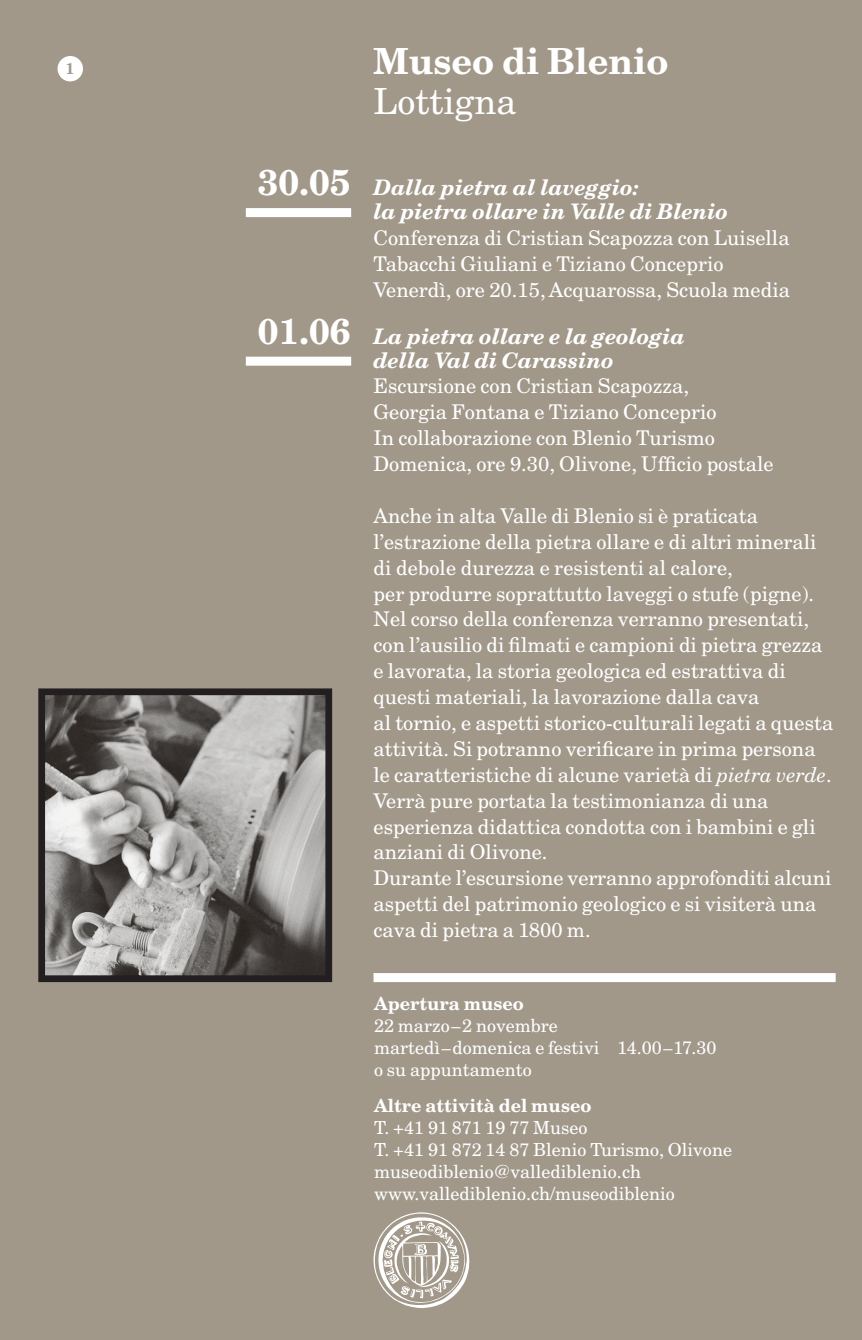
<style>
.page{position:relative;width:862px;height:1340px;background:#fff}
.page>*{position:absolute;margin:0;border:0;box-sizing:border-box;transform-origin:0 0}
.t1{font:700 36px "New Century Schlbk";color:#fff}
.t2{font:36px "New Century Schlbk";color:#fff}
.t3{font:italic 700 21.38px/23.6px "New Century Schlbk";color:#fff}
.t4{font:20.25px/25.9px "New Century Schlbk";color:#fff}
.t5{font:18px/22.1px "New Century Schlbk";color:#fff}
.t6{font:700 18px "New Century Schlbk";color:#fff}
.t7{font:700 15.75px "New Century Schlbk";color:#a1988a}
.s1{font-style:normal;font-size:36px}
.s2{font-style:italic}
</style>
<div class="page">
<div style="left:0;top:0;width:861px;height:1339px;background:#a1988a"></div>
<div style="left:373px;top:973px;width:462px;height:9px;background:#fff"></div>
<img style="left:46px;top:696px;width:278px;height:278px">
<div style="left:38px;top:688px;width:294px;height:294px;border:7px solid #231f20"></div>
<div style="left:246px;top:208px;width:105px;height:9px;background:#fff"></div>
<div style="left:246px;top:357px;width:105px;height:9px;background:#fff"></div>
<svg style="left:373px;top:1212px;width:96px;height:96px"></svg>
<div style="left:57px;top:56px;width:26px;height:25px;background:#fff;border-radius:50%"></div>
<p class="t7" style="left:66px;top:62px;width:11px">1</p>
<h1 class="t1" style="left:373px;top:47px;width:296px">Museo di Blenio</h1>
<h1 class="t2" style="left:373px;top:88px;width:144px">Lottigna</h1>
<p class="t3" style="left:373px;top:178px;width:356px;text-indent:-116px"><span class="s1">30.05</span> Dalla pietra al laveggio:<br>la pietra ollare in Valle di Blenio</p>
<p class="t4" style="left:373px;top:226px;width:418px">Conferenza di Cristian Scapozza con Luisella<br>Tabacchi Giuliani e Tiziano Conceprio<br>Venerdì, ore 20.15, Acquarossa, Scuola media</p>
<p class="t3" style="left:373px;top:326px;width:313px;text-indent:-116px"><span class="s1">01.06</span> La pietra ollare e la geologia della Val di Carassino</p>
<p class="t4" style="left:373px;top:375px;width:401px">Escursione con Cristian Scapozza,<br>Georgia Fontana e Tiziano Conceprio<br>In collaborazione con Blenio Turismo Domenica, ore 9.30, Olivone, Ufficio postale</p>
<p class="t4" style="left:373px;top:504px;width:461px">Anche in alta Valle di Blenio si è praticata l’estrazione della pietra ollare e di altri minerali di debole durezza e resistenti al calore,<br>per produrre soprattutto laveggi o stufe (pigne).<br>Nel corso della conferenza verranno presentati, con l’ausilio di filmati e campioni di pietra grezza e lavorata, la storia geologica ed estrattiva di questi materiali, la lavorazione dalla cava<br>al tornio, e aspetti storico-culturali legati a questa attività. Si potranno verificare in prima persona le caratteristiche di alcune varietà di <span class="s2">pietra verde</span>.<br>Verrà pure portata la testimonianza di una esperienza didattica condotta con i bambini e gli anziani di Olivone.<br>Durante l’escursione verranno approfonditi alcu ni aspetti del patrimonio geologico e si visiterà una cava di pietra a 1800 m.</p>
<p class="t6" style="left:374px;top:996px;width:151px">Apertura museo</p>
<p class="t5" style="left:374px;top:1016px;width:344px">22 marzo–2 novembre martedì–domenica e festivi 14.00–17.30 o su appuntamento</p>
<p class="t6" style="left:374px;top:1098px;width:218px">Altre attività del museo</p>
<p class="t5" style="left:374px;top:1117px;width:359px">T. +41 91 871 19 77 Museo<br>T. +41 91 872 14 87 Blenio Turismo, Olivone museodiblenio@vallediblenio.ch www.vallediblenio.ch/museodiblenio</p>
</div>
